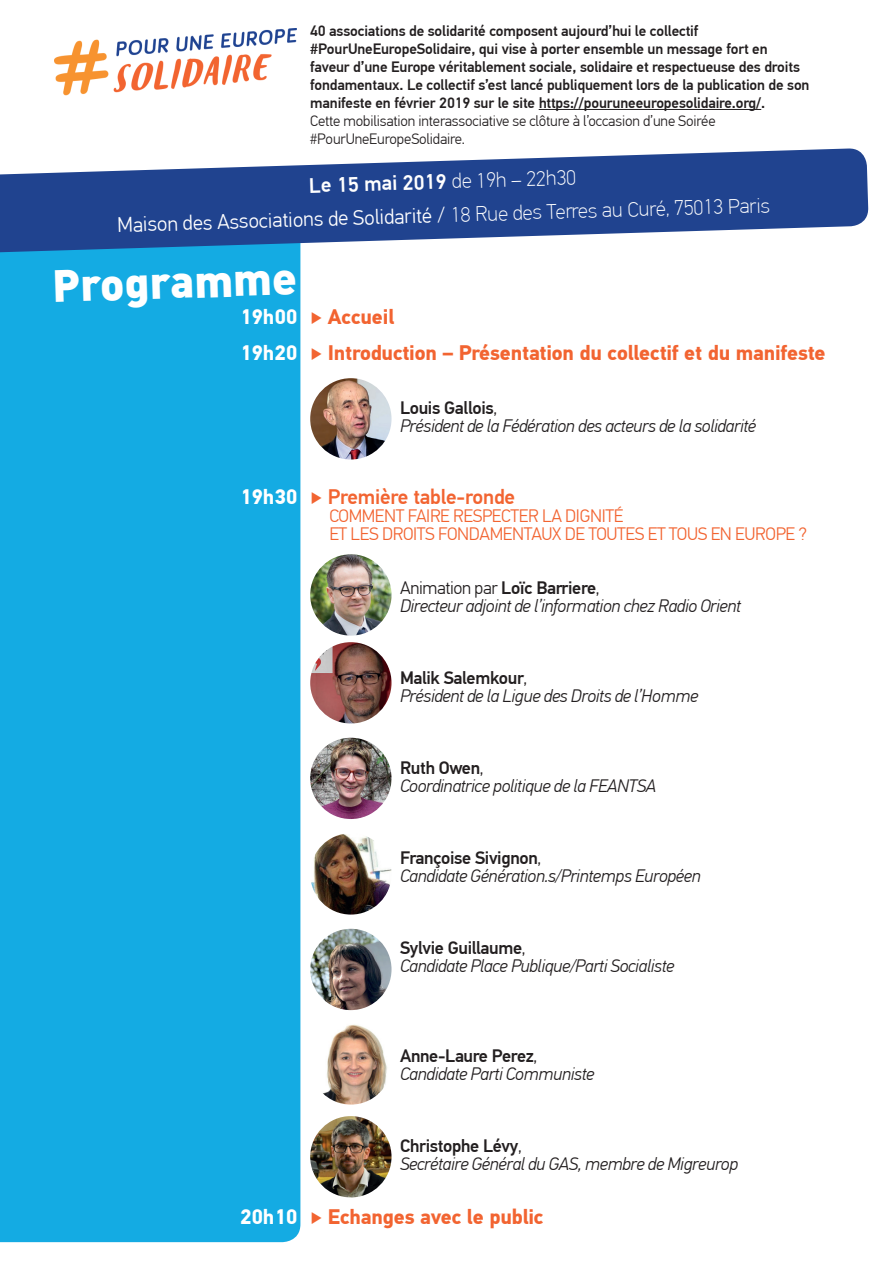
<style>
.page{position:relative;width:893px;height:1263px;background:#fff}
.page>*{position:absolute;margin:0;border:0;box-sizing:border-box;transform-origin:0 0}
.t1{font:900 44.55px "DIN Pro";color:#fff}
.t2{font:100 21px/33.2px "PF Din Text Pro";color:#fff;text-align:center}
.t3{font:700 21px/36px "PF Din Text Pro";letter-spacing:-.01em;color:#f26431}
.t4{font:500 21px "PF Din Text Pro";letter-spacing:-.01em;color:#f26431}
.t5{font:700 21px/36px "PF Din Text Pro";letter-spacing:-.01em;color:#fff}
.t6{font:italic 300 18px/18px "PF Din Text Pro";letter-spacing:-.02em;color:#231f20}
.t7{font:300 18px/18px "PF Din Text Pro";letter-spacing:-.02em;color:#f26431}
.t8{font:500 15px/18px "PF Din Text Pro";letter-spacing:-.01em;color:#231f20}
.t9{font:300 15px/18px "PF Din Text Pro";letter-spacing:-.01em;color:#231f20}
.s1{font-weight:500}
.s2{font-weight:300}
.s3{font-weight:500;font-style:normal}
.s4{font-style:normal}
.s5{font-weight:700}
</style>
<div class="page">
<div style="left:0;top:257px;width:300px;height:985px;background:#14abe3"></div>
<svg style="left:0;top:148px;width:869px;height:109px;fill:#20438f"></svg>
<img style="left:54px;top:28px;width:242px;height:68px">
<hr style="left:539px;top:109px;width:222px;height:1px;background:#231f20">
<img style="left:310px;top:378px;width:82px;height:81px;border-radius:41px">
<img style="left:310px;top:554px;width:82px;height:82px;border-radius:41px">
<img style="left:310px;top:642px;width:82px;height:81px;border-radius:41px">
<img style="left:310px;top:738px;width:82px;height:81px;border-radius:41px">
<img style="left:310px;top:833px;width:82px;height:81px;border-radius:41px">
<img style="left:310px;top:929px;width:82px;height:81px;border-radius:41px">
<img style="left:310px;top:1023px;width:82px;height:81px;border-radius:41px">
<img style="left:310px;top:1116px;width:82px;height:81px;border-radius:41px">
<p class="t8" style="left:310px;top:22px;width:501px">40 associations de solidarité composent aujourd’hui le collectif #PourUneEuropeSolidaire, qui vise à porter ensemble un message fort en faveur d’une Europe véritablement sociale, solidaire et respectueuse des droits fondamentaux. Le collectif s’est lancé publiquement lors de la publication de son manifeste en février 2019 sur le site https://pouruneeuropesolidaire.org/.</p>
<p class="t9" style="left:310px;top:112px;width:407px">Cette mobilisation interassociative se clôture à l’occasion d’une Soirée #PourUneEuropeSolidaire.</p>
<p class="t2" style="left:115px;top:176px;width:655px;rotate:-2deg"><span class="s1">Le 15 mai 2019</span> de 19h – 22h30<br><span class="s2">Maison des Associations de Solidarité /</span> 18 Rue des Terres au Curé, 75013 Paris</p>
<h1 class="t1" style="left:51px;top:256px;width:246px;rotate:-2deg">Programme</h1>
<p class="t5" style="left:240px;top:299px;width:58px">19h00<br>19h20</p>
<p class="t3" style="left:310px;top:299px;width:517px">‣ Accueil<br>‣ Introduction – Présentation du collectif et du manifeste</p>
<p class="t6" style="left:400px;top:399px;width:358px"><span class="s3">Louis Gallois</span><span class="s4">,<br></span>Président de la Fédération des acteurs de la solidarité</p>
<p class="t5" style="left:240px;top:479px;width:58px">19h30</p>
<p class="t4" style="left:310px;top:484px;width:207px"><span class="s5">‣</span> Première table-ronde</p>
<p class="t7" style="left:329px;top:507px;width:479px">COMMENT FAIRE RESPECTER LA DIGNITÉ<br>ET LES DROITS FONDAMENTAUX DE TOUTES ET TOUS EN EUROPE ?</p>
<p class="t6" style="left:400px;top:579px;width:343px"><span class="s4">Animation par</span> <span class="s3">Loïc Barriere</span><span class="s4">,<br></span>Directeur adjoint de l’information chez Radio Orient</p>
<p class="t6" style="left:400px;top:669px;width:300px"><span class="s3">Malik Salemkour</span><span class="s4">,<br></span>Président de la Ligue des Droits de l’Homme</p>
<p class="t6" style="left:400px;top:759px;width:258px"><span class="s3">Ruth Owen</span><span class="s4">,<br></span>Coordinatrice politique de la FEANTSA</p>
<p class="t6" style="left:400px;top:849px;width:302px"><span class="s3">Françoise Sivignon</span><span class="s4">,<br></span>Candidate Génération.s/Printemps Européen</p>
<p class="t6" style="left:400px;top:939px;width:276px"><span class="s3">Sylvie Guillaume</span><span class="s4">,<br></span>Candidate Place Publique/Parti Socialiste</p>
<p class="t6" style="left:400px;top:1047px;width:196px"><span class="s3">Anne-Laure Perez</span><span class="s4">,<br></span>Candidate Parti Communiste</p>
<p class="t5" style="left:240px;top:1199px;width:58px">20h10</p>
<p class="t6" style="left:400px;top:1137px;width:340px"><span class="s3">Christophe Lévy</span><span class="s4">,<br></span>Secrétaire Général du GAS, membre de Migreurop</p>
<p class="t3" style="left:310px;top:1199px;width:235px">‣ Echanges avec le public</p>
</div>
